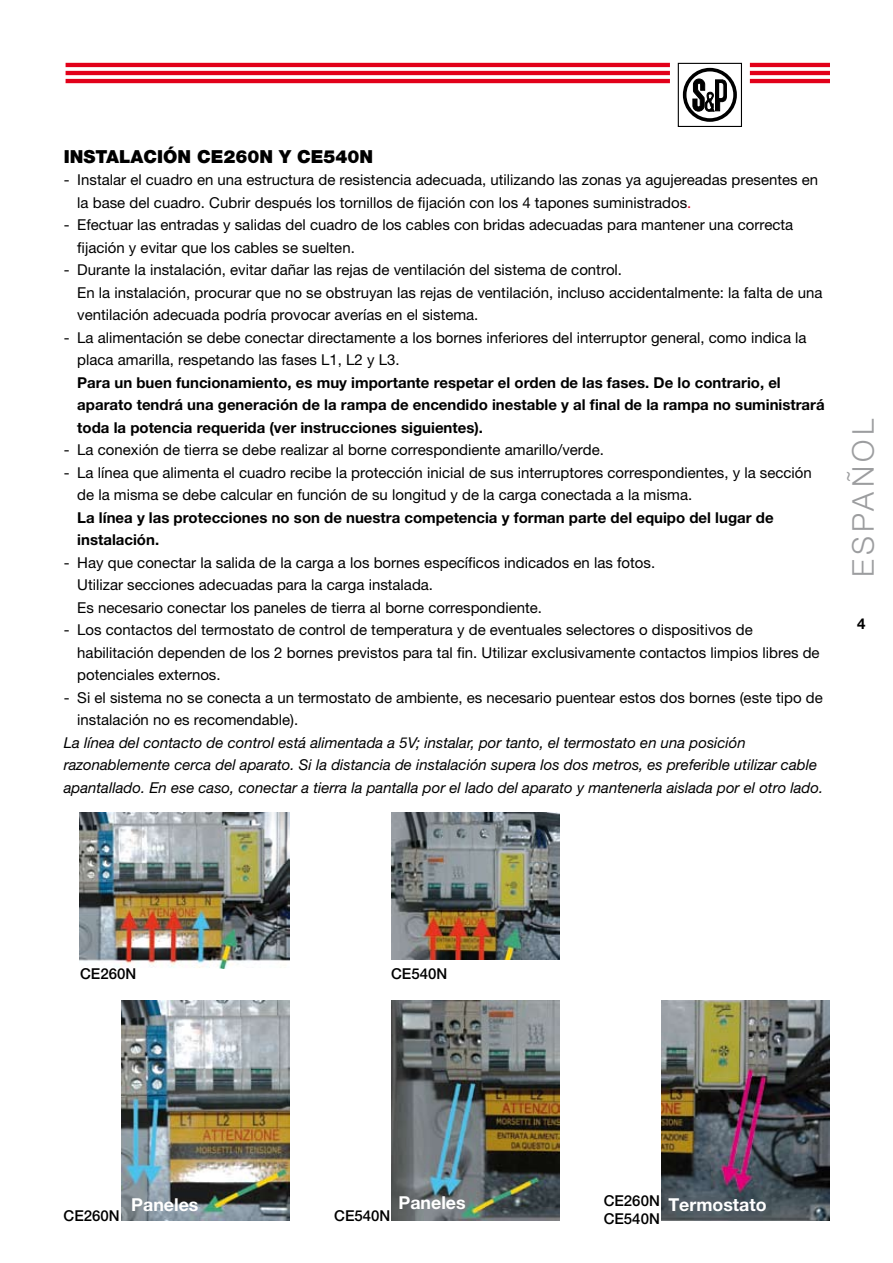
<style>
.page{position:relative;width:893px;height:1263px;background:#fff}
.page>*{position:absolute;margin:0;border:0;box-sizing:border-box;transform-origin:0 0}
.t1{font:300 30px "Helvetica Neue";letter-spacing:.15em;color:#9c9d9f}
.t2{font:900 18px "Helvetica Neue";color:#000}
.t3{font:700 17.85px "Helvetica Neue";color:#fff}
.t4{font:15px/22.5px "Helvetica Neue";color:#000}
.t5{font:700 15px/22.5px "Helvetica Neue";color:#000}
.t6{font:italic 15px/22.5px "Helvetica Neue";color:#000}
.t7{font:500 15px/18px "Helvetica Neue";color:#000}
.s1{color:#e2001a}
</style>
<div class="page">
<svg style="left:693px;top:79px;width:34px;height:32px"></svg>
<div style="left:683px;top:68px;width:54px;height:54px;border:4px solid #000;border-radius:50%"></div>
<div style="left:678px;top:63px;width:64px;height:64px;border:1px solid #000"></div>
<hr style="left:66px;top:63px;width:604px;height:4px;background:#e2001a">
<hr style="left:66px;top:71px;width:604px;height:4px;background:#e2001a">
<hr style="left:66px;top:79px;width:604px;height:4px;background:#e2001a">
<hr style="left:750px;top:63px;width:79px;height:4px;background:#e2001a">
<hr style="left:750px;top:71px;width:79px;height:4px;background:#e2001a">
<hr style="left:750px;top:79px;width:79px;height:4px;background:#e2001a">
<img style="left:80px;top:813px;width:210px;height:155px">
<img style="left:391px;top:813px;width:168px;height:147px">
<img style="left:122px;top:1000px;width:168px;height:220px">
<img style="left:391px;top:1000px;width:168px;height:220px">
<img style="left:661px;top:1000px;width:168px;height:220px">
<p class="t2" style="left:64px;top:145px;width:311px">INSTALACIÓN CE260N Y CE540N</p>
<p class="t4" style="left:77px;top:168px;width:742px;text-indent:-14px">- Instalar el cuadro en una estructura de resistencia adecuada, utilizando las zonas ya agujereadas presentes en la base del cuadro. Cubrir después los tornillos de fijación con los 4 tapones suministrados<span class="s1">.</span></p>
<p class="t4" style="left:77px;top:213px;width:717px;text-indent:-14px">- Efectuar las entradas y salidas del cuadro de los cables con bridas adecuadas para mantener una correcta fijación y evitar que los cables se suelten.</p>
<p class="t4" style="left:77px;top:258px;width:747px;text-indent:-14px">- Durante la instalación, evitar dañar las rejas de ventilación del sistema de control.<br>En la instalación, procurar que no se obstruyan las rejas de ventilación, incluso accidentalmente: la falta de una ventilación adecuada podría provocar averías en el sistema.</p>
<p class="t4" style="left:77px;top:326px;width:731px;text-indent:-14px">- La alimentación se debe conectar directamente a los bornes inferiores del interruptor general, como indica la placa amarilla, respetando las fases L1, L2 y L3.</p>
<p class="t5" style="left:77px;top:371px;width:749px">Para un buen funcionamiento, es muy importante respetar el orden de las fases. De lo contrario, el aparato tendrá una generación de la rampa de encendido inestable y al final de la rampa no suministrará toda la potencia requerida (ver instrucciones siguientes).</p>
<p class="t4" style="left:64px;top:438px;width:542px">- La conexión de tierra se debe realizar al borne correspondiente amarillo/verde.</p>
<p class="t4" style="left:77px;top:461px;width:736px;text-indent:-14px">- La línea que alimenta el cuadro recibe la protección inicial de sus interruptores correspondientes, y la sección de la misma se debe calcular en función de su longitud y de la carga conectada a la misma.</p>
<p class="t5" style="left:77px;top:506px;width:698px">La línea y las protecciones no son de nuestra competencia y forman parte del equipo del lugar de instalación.</p>
<p class="t4" style="left:77px;top:551px;width:579px;text-indent:-14px">- Hay que conectar la salida de la carga a los bornes específicos indicados en las fotos.<br>Utilizar secciones adecuadas para la carga instalada.<br>Es necesario conectar los paneles de tierra al borne correspondiente.</p>
<p class="t4" style="left:77px;top:618px;width:744px;text-indent:-14px">- Los contactos del termostato de control de temperatura y de eventuales selectores o dispositivos de habilitación dependen de los 2 bornes previstos para tal fin. Utilizar exclusivamente contactos limpios libres de potenciales externos.</p>
<p class="t4" style="left:77px;top:686px;width:747px;text-indent:-14px">- Si el sistema no se conecta a un termostato de ambiente, es necesario puentear estos dos bornes (este tipo de instalación no es recomendable).</p>
<p class="t6" style="left:64px;top:731px;width:761px">La línea del contacto de control está alimentada a 5V; instalar, por tanto, el termostato en una posición razonablemente cerca del aparato. Si la distancia de instalación supera los dos metros, es preferible utilizar cable apantallado. En ese caso, conectar a tierra la pantalla por el lado del aparato y mantenerla aislada por el otro lado.</p>
<h1 class="t1" style="left:845px;top:577px;width:160px;rotate:-90deg">ESPAÑOL</h1>
<p class="t7" style="left:80px;top:964px;width:58px">CE260N</p>
<p class="t7" style="left:391px;top:964px;width:58px">CE540N</p>
<p class="t7" style="left:64px;top:1206px;width:58px">CE260N</p>
<p class="t3" style="left:131px;top:1194px;width:69px">Paneles</p>
<p class="t7" style="left:334px;top:1206px;width:58px">CE540N</p>
<p class="t3" style="left:398px;top:1191px;width:69px">Paneles</p>
<p class="t7" style="left:604px;top:1191px;width:58px">CE260N<br>CE540N</p>
<p class="t3" style="left:668px;top:1194px;width:100px">Termostato</p>
</div>
